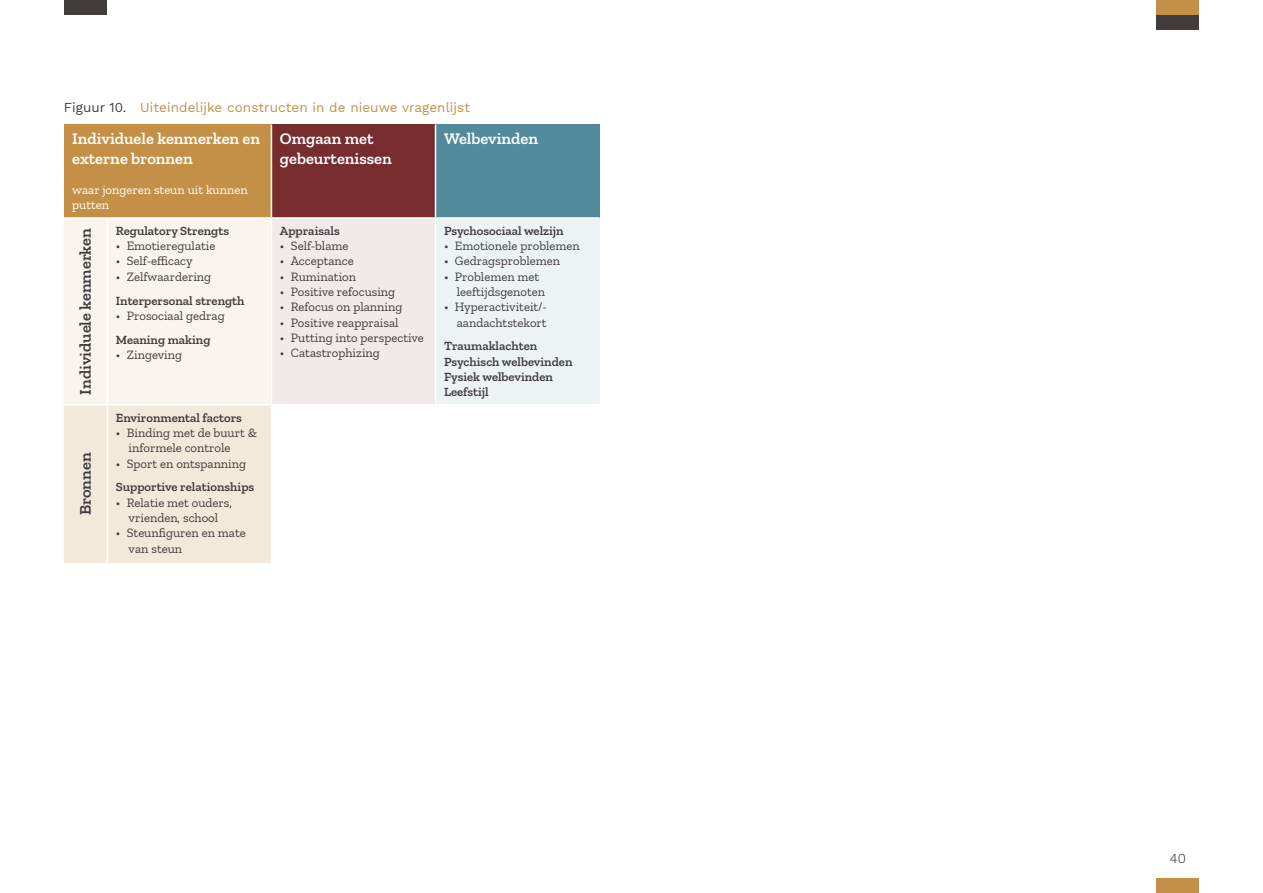
<style>
.page{position:relative;width:1263px;height:893px;background:#fff}
.page>*{position:absolute;margin:0;border:0;box-sizing:border-box;transform-origin:0 0}
.Tabeltekst_11_vet{font:600 16.5px/19.8px "Zilla Slab";color:#fff}
.Brood_vet{font:600 16.5px "Zilla Slab";color:#3d3b3e}
.Grafiek_of_tabeltitel{font:13.5px "Work Sans";letter-spacing:.005em;color:#c49047}
.t1{font:300 13.5px "Work Sans";color:#231f20}
.t2{font:12.75px/15.3px "Zilla Slab";color:#423c3d}
.Tabeltekst_8_5p{font:600 12.75px "Zilla Slab";color:#423c3d}
.Tabeltekst_8_5p-2{font:12.75px/15.3px "Zilla Slab";color:#fff}
.s1{color:#423c3d}
</style>
<div class="page">
<div style="left:64px;top:125px;width:207px;height:93px;background:#c49047"></div>
<div style="left:271px;top:125px;width:164px;height:93px;background:#772d2e"></div>
<div style="left:435px;top:125px;width:165px;height:93px;background:#508a9b"></div>
<div style="left:271px;top:218px;width:164px;height:187px;background:#f1eaea"></div>
<div style="left:435px;top:218px;width:165px;height:187px;background:#edf3f5"></div>
<svg style="left:64px;top:219px;width:207px;height:344px;background:#f6efe4"></svg>
<hr style="left:271px;top:125px;width:1px;height:92px;background:#fff">
<hr style="left:435px;top:125px;width:1px;height:92px;background:#fff">
<hr style="left:64px;top:217px;width:43px;height:2px;background:#fff">
<hr style="left:107px;top:217px;width:164px;height:2px;background:#fff">
<hr style="left:107px;top:219px;width:1px;height:185px;background:#fff">
<hr style="left:271px;top:217px;width:164px;height:2px;background:#fff">
<hr style="left:271px;top:219px;width:1px;height:185px;background:#fff">
<hr style="left:435px;top:217px;width:165px;height:2px;background:#fff">
<hr style="left:435px;top:219px;width:1px;height:185px;background:#fff">
<hr style="left:64px;top:404px;width:43px;height:2px;background:#fff">
<hr style="left:107px;top:404px;width:164px;height:2px;background:#fff">
<hr style="left:107px;top:406px;width:1px;height:157px;background:#fff">
<hr style="left:271px;top:404px;width:164px;height:2px;background:#fff">
<hr style="left:435px;top:404px;width:165px;height:2px;background:#fff">
<div style="left:1157px;top:879px;width:42px;height:14px;background:#c49047"></div>
<div style="left:64px;top:0;width:42px;height:15px;background:#423c3d"></div>
<div style="left:1157px;top:0;width:42px;height:15px;background:#c49047"></div>
<div style="left:1157px;top:15px;width:42px;height:15px;background:#423c3d"></div>
<p class="Grafiek_of_tabeltitel" style="left:64px;top:97px;width:408px"><span class="s1">Figuur 10.</span> Uiteindelijke constructen in de nieuwe vragenlijst</p>
<p class="Tabeltekst_11_vet" style="left:72px;top:128px;width:189px">Individuele kenmerken en externe bronnen</p>
<p class="Tabeltekst_8_5p-2" style="left:72px;top:182px;width:177px">waar jongeren steun uit kunnen putten</p>
<p class="Tabeltekst_11_vet" style="left:280px;top:128px;width:113px">Omgaan met gebeurtenissen</p>
<p class="Tabeltekst_11_vet" style="left:444px;top:128px;width:96px">Welbevinden</p>
<p class="Brood_vet" style="left:76px;top:395px;width:168px;rotate:-90deg">Individuele kenmerken</p>
<p class="Tabeltekst_8_5p" style="left:116px;top:223px;width:115px">Regulatory Strengts</p>
<p class="t2" style="left:116px;top:238px;width:101px">• Emotieregulatie</p>
<p class="t2" style="left:116px;top:254px;width:78px">• Self-efficacy</p>
<p class="t2" style="left:116px;top:269px;width:97px">• Zelfwaardering</p>
<p class="Tabeltekst_8_5p" style="left:116px;top:293px;width:130px">Interpersonal strength</p>
<p class="t2" style="left:116px;top:308px;width:110px">• Prosociaal gedrag</p>
<p class="Tabeltekst_8_5p" style="left:116px;top:332px;width:96px">Meaning making</p>
<p class="t2" style="left:116px;top:347px;width:68px">• Zingeving</p>
<p class="Brood_vet" style="left:76px;top:515px;width:64px;rotate:-90deg">Bronnen</p>
<p class="Tabeltekst_8_5p" style="left:116px;top:410px;width:128px">Environmental factors</p>
<p class="t2" style="left:129px;top:425px;width:130px;text-indent:-13px">• Binding met de buurt &amp; informele controle</p>
<p class="t2" style="left:116px;top:456px;width:132px">• Sport en ontspanning</p>
<p class="Tabeltekst_8_5p" style="left:116px;top:480px;width:140px">Supportive relationships</p>
<p class="t2" style="left:116px;top:495px;width:118px;text-align:center">• Relatie met ouders, vrienden, school</p>
<p class="t2" style="left:129px;top:525px;width:119px;text-indent:-13px">• Steunfiguren en mate van steun</p>
<p class="Tabeltekst_8_5p" style="left:280px;top:223px;width:61px">Appraisals</p>
<p class="t2" style="left:280px;top:238px;width:70px">• Self-blame</p>
<p class="t2" style="left:280px;top:254px;width:75px">• Acceptance</p>
<p class="t2" style="left:280px;top:269px;width:78px">• Rumination</p>
<p class="t2" style="left:280px;top:284px;width:117px">• Positive refocusing</p>
<p class="t2" style="left:280px;top:299px;width:124px">• Refocus on planning</p>
<p class="t2" style="left:280px;top:315px;width:120px">• Positive reappraisal</p>
<p class="t2" style="left:280px;top:330px;width:145px">• Putting into perspective</p>
<p class="t2" style="left:280px;top:345px;width:101px">• Catastrophizing</p>
<p class="Tabeltekst_8_5p" style="left:444px;top:223px;width:121px">Psychosociaal welzijn</p>
<p class="t2" style="left:444px;top:238px;width:137px">• Emotionele problemen</p>
<p class="t2" style="left:444px;top:254px;width:118px">• Gedragsproblemen</p>
<p class="t2" style="left:457px;top:269px;width:90px;text-indent:-13px">• Problemen met leeftijdsgenoten</p>
<p class="t2" style="left:444px;top:299px;width:105px;text-align:right">• Hyperactiviteit/- aandachtstekort</p>
<p class="Tabeltekst_8_5p" style="left:444px;top:339px;width:95px">Traumaklachten</p>
<p class="Tabeltekst_8_5p" style="left:444px;top:354px;width:130px">Psychisch welbevinden</p>
<p class="Tabeltekst_8_5p" style="left:444px;top:370px;width:110px">Fysiek welbevinden</p>
<p class="Tabeltekst_8_5p" style="left:444px;top:385px;width:46px">Leefstijl</p>
<p class="t1" style="left:1170px;top:848px;width:18px">40</p>
</div>
